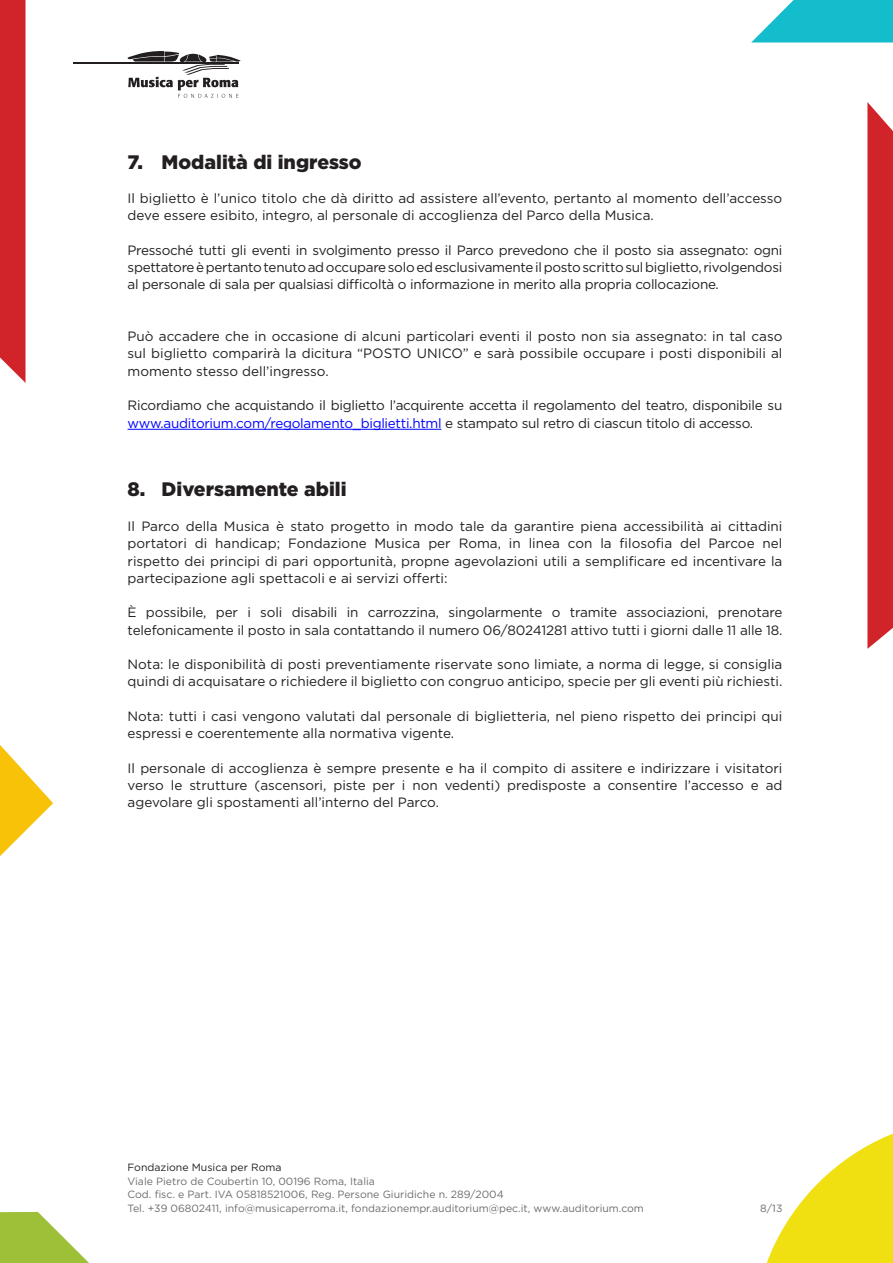
<style>
.page{position:relative;width:893px;height:1263px;background:#fff}
.page>*{position:absolute;margin:0;border:0;box-sizing:border-box;transform-origin:0 0}
.t1{font:900 19.5px "Gotham";color:#231f20}
.t2{font:13.5px/17.2px "Gotham";letter-spacing:-.005em;color:#231f20}
.t3{font:10.5px/13.5px "Gotham";color:#6c6d70}
.t4{font:10.5px "Gotham";color:#231f20}
.s1{color:#00f}
</style>
<div class="page">
<svg style="left:867px;top:102px;width:26px;height:547px"></svg>
<svg style="left:0;top:745px;width:53px;height:111px"></svg>
<svg style="left:0;top:1212px;width:89px;height:51px"></svg>
<svg style="left:766px;top:1133px;width:127px;height:130px"></svg>
<svg style="left:751px;top:0;width:142px;height:43px"></svg>
<div style="left:0;top:0;width:26px;height:383px;background:#d1232a"></div>
<hr style="left:73px;top:62px;width:166px;height:2px;background:#231f20">
<svg style="left:127px;top:51px;width:114px;height:47px"></svg>
<hr style="left:128px;top:429px;width:313px;height:1px;background:#00f">
<h1 class="t1" style="left:128px;top:148px;width:236px">7. Modalità di ingresso</h1>
<p class="t2" style="left:128px;top:189px;width:656px">Il biglietto è l’unico titolo che dà diritto ad assistere all’evento, pertanto al momento dell’accesso deve essere esibito, integro, al personale di accoglienza del Parco della Musica.</p>
<p class="t2" style="left:128px;top:241px;width:656px;text-align:justify">Pressoché tutti gli eventi in svolgimento presso il Parco prevedono che il posto sia assegnato: ogni spettatore è pertanto tenuto ad occupare solo ed esclusivamente il posto scritto sul biglietto, rivolgendosi al personale di sala per qualsiasi difficoltà o informazione in merito alla propria collocazione.</p>
<p class="t2" style="left:128px;top:327px;width:656px;text-align:justify">Può accadere che in occasione di alcuni particolari eventi il posto non sia assegnato: in tal caso sul biglietto comparirà la dicitura “POSTO UNICO” e sarà possibile occupare i posti disponibili al momento stesso dell’ingresso.</p>
<p class="t2" style="left:128px;top:397px;width:656px">Ricordiamo che acquistando il biglietto l’acquirente accetta il regolamento del teatro, disponibile su <span class="s1">www.auditorium.com/regolamento_biglietti.html</span> e stampato sul retro di ciascun titolo di accesso.</p>
<h1 class="t1" style="left:128px;top:476px;width:220px">8. Diversamente abili</h1>
<p class="t2" style="left:128px;top:517px;width:656px;text-align:justify">Il Parco della Musica è stato progetto in modo tale da garantire piena accessibilità ai cittadini portatori di handicap; Fondazione Musica per Roma, in linea con la filosofia del Parcoe nel rispetto dei principi di pari opportunità, propne agevolazioni utili a semplificare ed incentivare la partecipazione agli spettacoli e ai servizi offerti:</p>
<p class="t2" style="left:128px;top:603px;width:656px">È possibile, per i soli disabili in carrozzina, singolarmente o tramite associazioni, prenotare telefonicamente il posto in sala contattando il numero 06/80241281 attivo tutti i giorni dalle 11 alle 18.</p>
<p class="t2" style="left:128px;top:655px;width:656px">Nota: le disponibilità di posti preventiamente riservate sono limiate, a norma di legge, si consiglia quindi di acquisatare o richiedere il biglietto con congruo anticipo, specie per gli eventi più richiesti.</p>
<p class="t2" style="left:128px;top:707px;width:656px">Nota: tutti i casi vengono valutati dal personale di biglietteria, nel pieno rispetto dei principi qui espressi e coerentemente alla normativa vigente.</p>
<p class="t2" style="left:128px;top:759px;width:656px;text-align:justify">Il personale di accoglienza è sempre presente e ha il compito di assitere e indirizzare i visitatori verso le strutture (ascensori, piste per i non vedenti) predisposte a consentire l’accesso e ad agevolare gli spostamenti all’interno del Parco.</p>
<p class="t4" style="left:128px;top:1161px;width:155px">Fondazione Musica per Roma</p>
<p class="t3" style="left:128px;top:1174px;width:518px">Viale Pietro de Coubertin 10, 00196 Roma, Italia<br>Cod. fisc. e Part. IVA 05818521006, Reg. Persone Giuridiche n. 289/2004<br>Tel. +39 06802411, info@musicaperroma.it, fondazionempr.auditorium@pec.it, www.auditorium.com</p>
<p class="t3" style="left:760px;top:1201px;width:24px">8/13</p>
</div>
